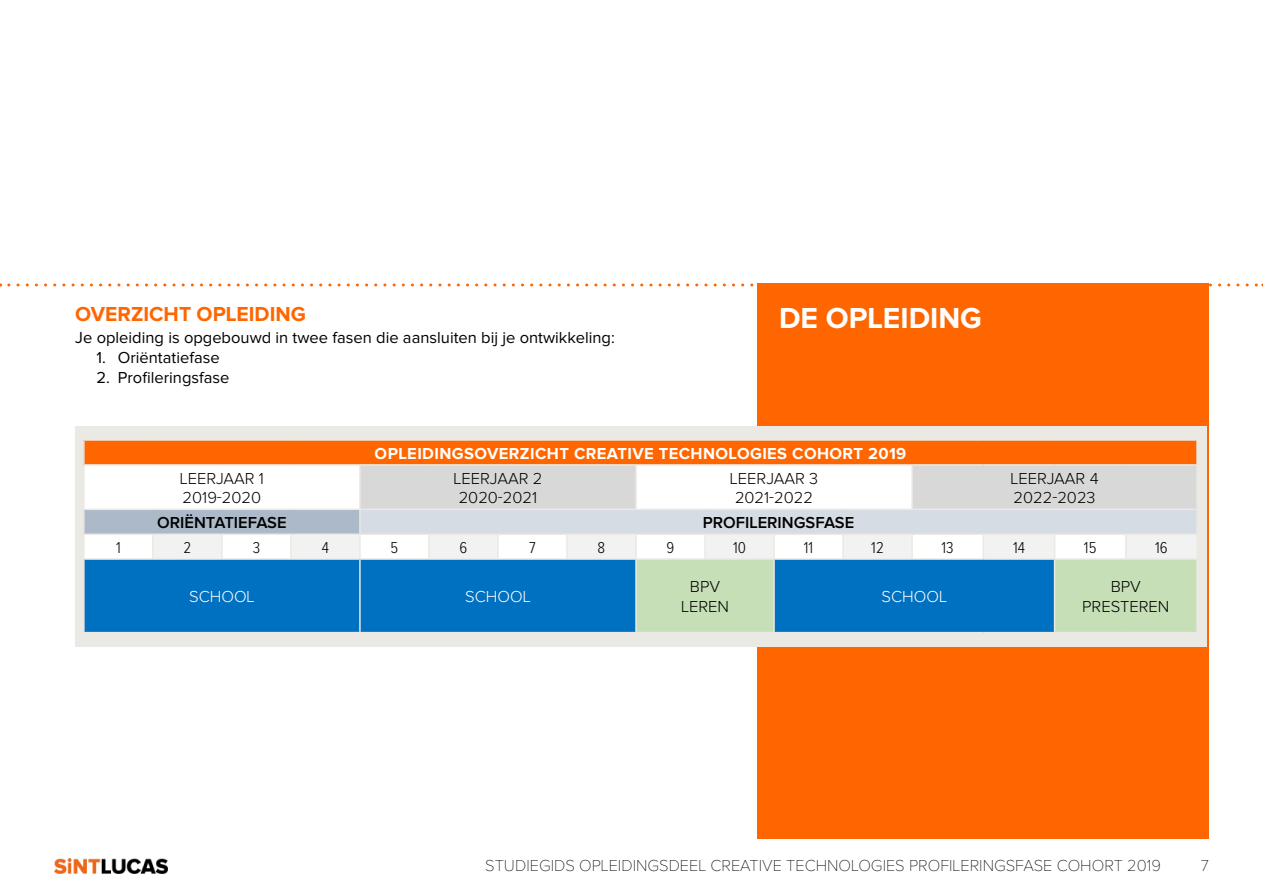
<style>
.page{position:relative;width:1263px;height:893px;background:#fff}
.page>*{position:absolute;margin:0;border:0;box-sizing:border-box;transform-origin:0 0}
.t1{font:700 30px "Proxima Nova";color:#fff}
.t2{font:700 21px "Proxima Nova";color:#f60}
.t3{font:16.5px "Proxima Nova";color:#000}
.t4{font:300 16.5px/19.5px "Proxima Nova";color:#000;text-align:center}
.t5{font:100 16.5px "Proxima Nova";color:#000}
.t6{font:700 16.5px "Proxima Nova";letter-spacing:.025em;color:#fff}
.t7{font:600 16.5px "Proxima Nova";color:#000}
.t8{font:300 16.5px "Proxima Nova";color:#fff}
.t9{font:300 16.35px "Proxima Nova Cond";color:#000}
</style>
<div class="page">
<svg style="left:9px;top:283px;width:1254px;height:3px"></svg>
<div style="left:758px;top:283px;width:451px;height:556px;background:#f60"></div>
<img style="left:54px;top:858px;width:114px;height:15px">
<div style="left:75px;top:426px;width:1131px;height:220px;background:#eae9e4"></div>
<div style="left:84px;top:440px;width:1113px;height:25px;background:#f60"></div>
<svg style="left:85px;top:466px;width:1111px;height:43px"></svg>
<div style="left:84px;top:509px;width:276px;height:25px;background:#acb9c9"></div>
<div style="left:360px;top:509px;width:837px;height:25px;background:#d6dce4"></div>
<hr style="left:83px;top:439px;width:70px;height:2px;background:#eae9e4">
<hr style="left:83px;top:441px;width:2px;height:23px;background:#eae9e4">
<hr style="left:153px;top:439px;width:69px;height:2px;background:#eae9e4">
<hr style="left:222px;top:439px;width:69px;height:2px;background:#eae9e4">
<hr style="left:291px;top:439px;width:69px;height:2px;background:#eae9e4">
<hr style="left:360px;top:439px;width:69px;height:2px;background:#eae9e4">
<hr style="left:429px;top:439px;width:69px;height:2px;background:#eae9e4">
<hr style="left:498px;top:439px;width:69px;height:2px;background:#eae9e4">
<hr style="left:567px;top:439px;width:69px;height:2px;background:#eae9e4">
<hr style="left:636px;top:439px;width:69px;height:2px;background:#eae9e4">
<hr style="left:705px;top:439px;width:69px;height:2px;background:#eae9e4">
<hr style="left:774px;top:439px;width:69px;height:2px;background:#eae9e4">
<hr style="left:843px;top:439px;width:69px;height:2px;background:#eae9e4">
<hr style="left:912px;top:439px;width:71px;height:2px;background:#eae9e4">
<hr style="left:983px;top:439px;width:71px;height:2px;background:#eae9e4">
<hr style="left:1054px;top:439px;width:72px;height:2px;background:#eae9e4">
<hr style="left:1126px;top:439px;width:72px;height:2px;background:#eae9e4">
<hr style="left:1196px;top:441px;width:2px;height:23px;background:#eae9e4">
<hr style="left:83px;top:464px;width:70px;height:2px;background:#eae9e4">
<hr style="left:153px;top:464px;width:69px;height:2px;background:#eae9e4">
<hr style="left:222px;top:464px;width:69px;height:2px;background:#eae9e4">
<hr style="left:291px;top:464px;width:69px;height:2px;background:#eae9e4">
<hr style="left:360px;top:464px;width:69px;height:2px;background:#eae9e4">
<hr style="left:359px;top:466px;width:2px;height:43px;background:#eae9e4">
<hr style="left:429px;top:464px;width:69px;height:2px;background:#eae9e4">
<hr style="left:498px;top:464px;width:69px;height:2px;background:#eae9e4">
<hr style="left:567px;top:464px;width:69px;height:2px;background:#eae9e4">
<hr style="left:636px;top:464px;width:69px;height:2px;background:#eae9e4">
<hr style="left:635px;top:466px;width:2px;height:43px;background:#eae9e4">
<hr style="left:705px;top:464px;width:69px;height:2px;background:#eae9e4">
<hr style="left:774px;top:464px;width:69px;height:2px;background:#eae9e4">
<hr style="left:843px;top:464px;width:69px;height:2px;background:#eae9e4">
<hr style="left:912px;top:464px;width:71px;height:2px;background:#eae9e4">
<hr style="left:911px;top:466px;width:2px;height:43px;background:#eae9e4">
<hr style="left:983px;top:464px;width:71px;height:2px;background:#eae9e4">
<hr style="left:1054px;top:464px;width:72px;height:2px;background:#eae9e4">
<hr style="left:1126px;top:464px;width:72px;height:2px;background:#eae9e4">
<hr style="left:83px;top:509px;width:70px;height:1px;background:#eae9e4">
<hr style="left:83px;top:510px;width:2px;height:23px;background:#eae9e4">
<hr style="left:153px;top:509px;width:69px;height:1px;background:#eae9e4">
<hr style="left:222px;top:509px;width:69px;height:1px;background:#eae9e4">
<hr style="left:291px;top:509px;width:69px;height:1px;background:#eae9e4">
<hr style="left:360px;top:509px;width:69px;height:1px;background:#eae9e4">
<hr style="left:359px;top:510px;width:2px;height:23px;background:#eae9e4">
<hr style="left:429px;top:509px;width:69px;height:1px;background:#eae9e4">
<hr style="left:498px;top:509px;width:69px;height:1px;background:#eae9e4">
<hr style="left:567px;top:509px;width:69px;height:1px;background:#eae9e4">
<hr style="left:636px;top:509px;width:69px;height:1px;background:#eae9e4">
<hr style="left:705px;top:509px;width:69px;height:1px;background:#eae9e4">
<hr style="left:774px;top:509px;width:69px;height:1px;background:#eae9e4">
<hr style="left:843px;top:509px;width:69px;height:1px;background:#eae9e4">
<hr style="left:912px;top:509px;width:71px;height:1px;background:#eae9e4">
<hr style="left:983px;top:509px;width:71px;height:1px;background:#eae9e4">
<hr style="left:1054px;top:509px;width:72px;height:1px;background:#eae9e4">
<hr style="left:1126px;top:509px;width:72px;height:1px;background:#eae9e4">
<hr style="left:1196px;top:510px;width:2px;height:23px;background:#eae9e4">
<hr style="left:83px;top:533px;width:70px;height:2px;background:#eae9e4">
<hr style="left:153px;top:533px;width:69px;height:2px;background:#eae9e4">
<hr style="left:222px;top:533px;width:69px;height:2px;background:#eae9e4">
<hr style="left:291px;top:533px;width:69px;height:2px;background:#eae9e4">
<hr style="left:360px;top:533px;width:69px;height:2px;background:#eae9e4">
<hr style="left:429px;top:533px;width:69px;height:2px;background:#eae9e4">
<hr style="left:498px;top:533px;width:69px;height:2px;background:#eae9e4">
<hr style="left:567px;top:533px;width:69px;height:2px;background:#eae9e4">
<hr style="left:636px;top:533px;width:69px;height:2px;background:#eae9e4">
<hr style="left:705px;top:533px;width:69px;height:2px;background:#eae9e4">
<hr style="left:774px;top:533px;width:69px;height:2px;background:#eae9e4">
<hr style="left:843px;top:533px;width:69px;height:2px;background:#eae9e4">
<hr style="left:912px;top:533px;width:71px;height:2px;background:#eae9e4">
<hr style="left:983px;top:533px;width:71px;height:2px;background:#eae9e4">
<hr style="left:1054px;top:533px;width:72px;height:2px;background:#eae9e4">
<hr style="left:1126px;top:533px;width:72px;height:2px;background:#eae9e4">
<svg style="left:85px;top:535px;width:1111px;height:97px"></svg>
<hr style="left:83px;top:558px;width:70px;height:2px;background:#eae9e4">
<hr style="left:153px;top:558px;width:69px;height:2px;background:#eae9e4">
<hr style="left:222px;top:558px;width:69px;height:2px;background:#eae9e4">
<hr style="left:291px;top:558px;width:69px;height:2px;background:#eae9e4">
<hr style="left:360px;top:558px;width:69px;height:2px;background:#eae9e4">
<hr style="left:359px;top:560px;width:2px;height:72px;background:#eae9e4">
<hr style="left:429px;top:558px;width:69px;height:2px;background:#eae9e4">
<hr style="left:498px;top:558px;width:69px;height:2px;background:#eae9e4">
<hr style="left:567px;top:558px;width:69px;height:2px;background:#eae9e4">
<hr style="left:636px;top:558px;width:69px;height:2px;background:#eae9e4">
<hr style="left:635px;top:560px;width:2px;height:72px;background:#eae9e4">
<hr style="left:705px;top:558px;width:69px;height:2px;background:#eae9e4">
<hr style="left:774px;top:558px;width:69px;height:2px;background:#eae9e4">
<hr style="left:773px;top:560px;width:2px;height:72px;background:#eae9e4">
<hr style="left:843px;top:558px;width:69px;height:2px;background:#eae9e4">
<hr style="left:912px;top:558px;width:71px;height:2px;background:#eae9e4">
<hr style="left:983px;top:558px;width:71px;height:2px;background:#eae9e4">
<hr style="left:1054px;top:558px;width:72px;height:2px;background:#eae9e4">
<hr style="left:1054px;top:560px;width:1px;height:72px;background:#eae9e4">
<hr style="left:1126px;top:558px;width:72px;height:2px;background:#eae9e4">
<p class="t2" style="left:75px;top:305px;width:232px">OVERZICHT OPLEIDING</p>
<h1 class="t1" style="left:779px;top:305px;width:204px">DE OPLEIDING</h1>
<p class="t3" style="left:75px;top:330px;width:541px">Je opleiding is opgebouwd in twee fasen die aansluiten bij je ontwikkeling:</p>
<p class="t3" style="left:97px;top:350px;width:125px">1. Oriëntatiefase</p>
<p class="t3" style="left:97px;top:369px;width:135px">2. Profileringsfase</p>
<p class="t6" style="left:375px;top:446px;width:533px">OPLEIDINGSOVERZICHT CREATIVE TECHNOLOGIES COHORT 2019</p>
<p class="t4" style="left:180px;top:469px;width:86px;text-align:left">LEERJAAR 1<br>2019-2020</p>
<p class="t4" style="left:454px;top:469px;width:90px">LEERJAAR 2<br>2020-2021</p>
<p class="t4" style="left:730px;top:469px;width:90px">LEERJAAR 3<br>2021-2022</p>
<p class="t4" style="left:1010px;top:469px;width:90px;text-align:left">LEERJAAR 4<br>2022-2023</p>
<p class="t7" style="left:157px;top:515px;width:131px">ORIËNTATIEFASE</p>
<p class="t7" style="left:703px;top:515px;width:153px">PROFILERINGSFASE</p>
<p class="t9" style="left:116px;top:540px;width:6px">1</p>
<p class="t9" style="left:183px;top:540px;width:9px">2</p>
<p class="t9" style="left:253px;top:540px;width:9px">3</p>
<p class="t9" style="left:322px;top:540px;width:9px">4</p>
<p class="t9" style="left:390px;top:540px;width:9px">5</p>
<p class="t9" style="left:459px;top:540px;width:9px">6</p>
<p class="t9" style="left:529px;top:540px;width:8px">7</p>
<p class="t9" style="left:598px;top:540px;width:9px">8</p>
<p class="t9" style="left:667px;top:540px;width:9px">9</p>
<p class="t9" style="left:733px;top:540px;width:14px">10</p>
<p class="t9" style="left:804px;top:540px;width:11px">11</p>
<p class="t9" style="left:871px;top:540px;width:14px">12</p>
<p class="t9" style="left:941px;top:540px;width:14px">13</p>
<p class="t9" style="left:1013px;top:540px;width:13px">14</p>
<p class="t9" style="left:1084px;top:540px;width:14px">15</p>
<p class="t9" style="left:1155px;top:540px;width:14px">16</p>
<p class="t8" style="left:189px;top:589px;width:67px">SCHOOL</p>
<p class="t8" style="left:465px;top:589px;width:67px">SCHOOL</p>
<p class="t4" style="left:681px;top:578px;width:49px">BPV<br>LEREN</p>
<p class="t8" style="left:881px;top:589px;width:67px">SCHOOL</p>
<p class="t4" style="left:1082px;top:578px;width:89px">BPV<br>PRESTEREN</p>
<p class="t5" style="left:485px;top:858px;width:677px">STUDIEGIDS OPLEIDINGSDEEL CREATIVE TECHNOLOGIES PROFILERINGSFASE COHORT 2019</p>
<p class="t5" style="left:1201px;top:858px;width:10px">7</p>
</div>
